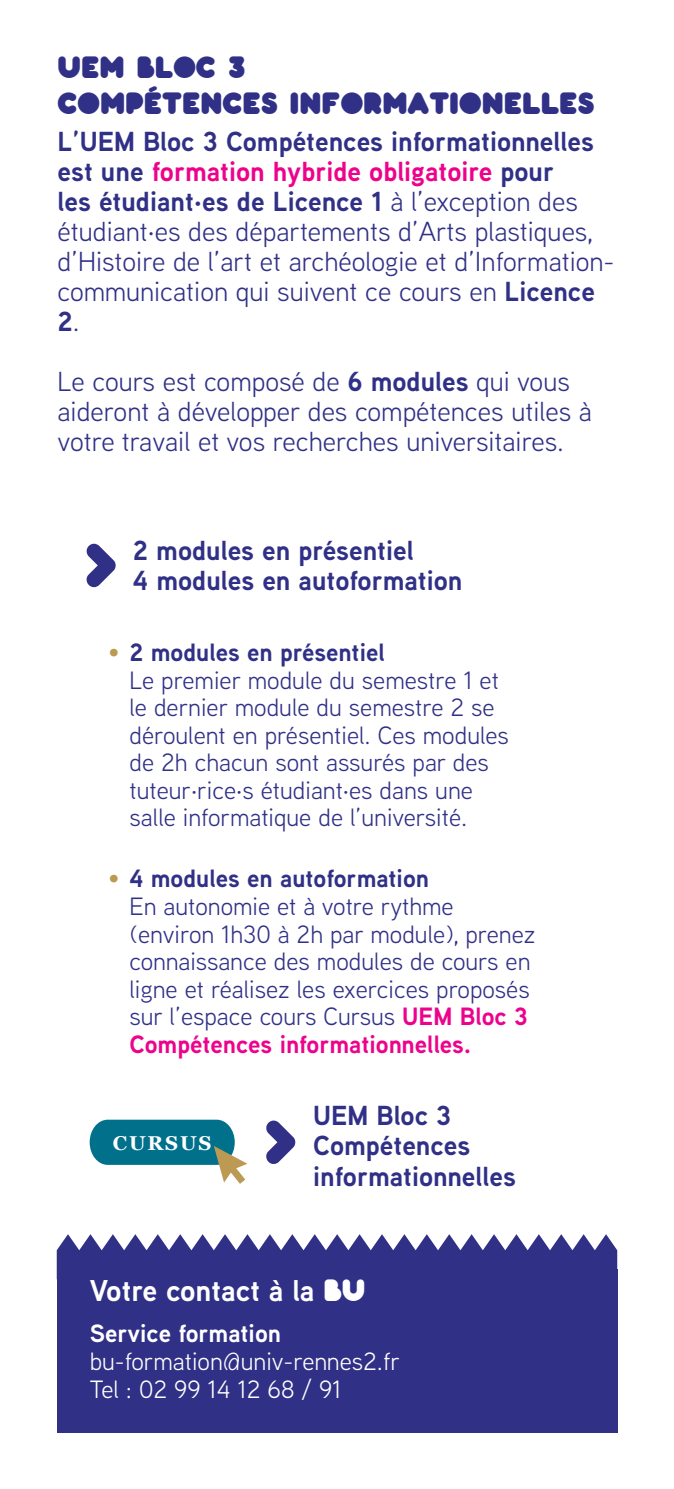
<style>
.page{position:relative;width:674px;height:1489px;background:#fff}
.page>*{position:absolute;margin:0;border:0;box-sizing:border-box;transform-origin:0 0}
.Titre{font:30px/36px "Pochoir Pleine";color:#303087}
.Contact{font:700 30px "Aaux Next";color:#fff}
.Texte{font:27.5px/30px "Aaux Next";color:#303087}
.Service_sur_le_site{font:700 27.5px/30px "Aaux Next";color:#303087}
.t1{font:25px/27.5px "Aaux Next";color:#303087}
.Info_Contact{font:25px/27.5px "Aaux Next";color:#fff}
.Info_Contact-2{font:700 25px "Aaux Next";color:#fff}
.texte_gras{font:700 20px "Georgia";letter-spacing:.09em;color:#fff}
.s1{font-weight:700}
.s2{font-weight:700;color:#ed028c}
.s3{color:#bc9a54}
.s4{font-family:"Pochoir Pleine";font-weight:400}
</style>
<div class="page">
<svg style="left:57px;top:1234px;width:560px;height:35px"></svg>
<div style="left:57px;top:1269px;width:560px;height:162px;background:#303087"></div>
<svg style="left:266px;top:1120px;width:29px;height:43px"></svg>
<svg style="left:90px;top:1119px;width:157px;height:64px"></svg>
<svg style="left:86px;top:543px;width:30px;height:44px"></svg>
<p class="Titre" style="left:58px;top:48px;width:538px">UEM BLOC 3<br>COMPÉTENCES INFORMATIONELLES</p>
<p class="Texte" style="left:58px;top:126px;width:558px"><span class="s1">L’UEM Bloc 3 Compétences informationnelles est une</span> <span class="s2">formation hybride obligatoire</span> <span class="s1">pour<br>les étudiant·es de Licence 1</span> à l’exception des étudiant·es des départements d’Arts plastiques, d’Histoire de l’art et archéologie et d’Information&shy;communication qui suivent ce cours en <span class="s1">Licence 2</span>.</p>
<p class="Texte" style="left:58px;top:366px;width:535px">Le cours est composé de <span class="s1">6 modules</span> qui vous aideront à développer des compétences utiles à votre travail et vos recherches universitaires.</p>
<p class="Service_sur_le_site" style="left:133px;top:535px;width:282px">2 modules en présentiel</p>
<p class="Service_sur_le_site" style="left:133px;top:565px;width:331px">4 modules en autoformation</p>
<p class="t1" style="left:129px;top:638px;width:381px;text-indent:-21px"><span class="s3">•</span> <span class="s1">2 modules en présentiel<br></span>Le premier module du semestre 1 et le dernier module du semestre 2 se déroulent en présentiel. Ces modules de 2h chacun sont assurés par des tuteur·rice·s étudiant·es dans une salle informatique de l’université.</p>
<p class="t1" style="left:129px;top:864px;width:407px;text-indent:-21px"><span class="s3">•</span> <span class="s1">4 modules en autoformation<br></span>En autonomie et à votre rythme (environ 1h30 à 2h par module), prenez connaissance des modules de cours en ligne et réalisez les exercices proposés sur l’espace cours Cursus <span class="s2">UEM Bloc 3<br>Compétences informationnelles.</span></p>
<p class="texte_gras" style="left:113px;top:1127px;width:100px">CURSUS</p>
<p class="Service_sur_le_site" style="left:313px;top:1100px;width:204px">UEM Bloc 3<br>Compétences informationnelles</p>
<p class="Contact" style="left:90px;top:1268px;width:277px">Votre contact à la <span class="s4">BU</span></p>
<p class="Info_Contact-2" style="left:90px;top:1315px;width:193px">Service formation</p>
<p class="Info_Contact" style="left:90px;top:1346px;width:312px">bu-formation@univ-rennes2.fr<br>Tel : 02 99 14 12 68 / 91</p>
</div>
